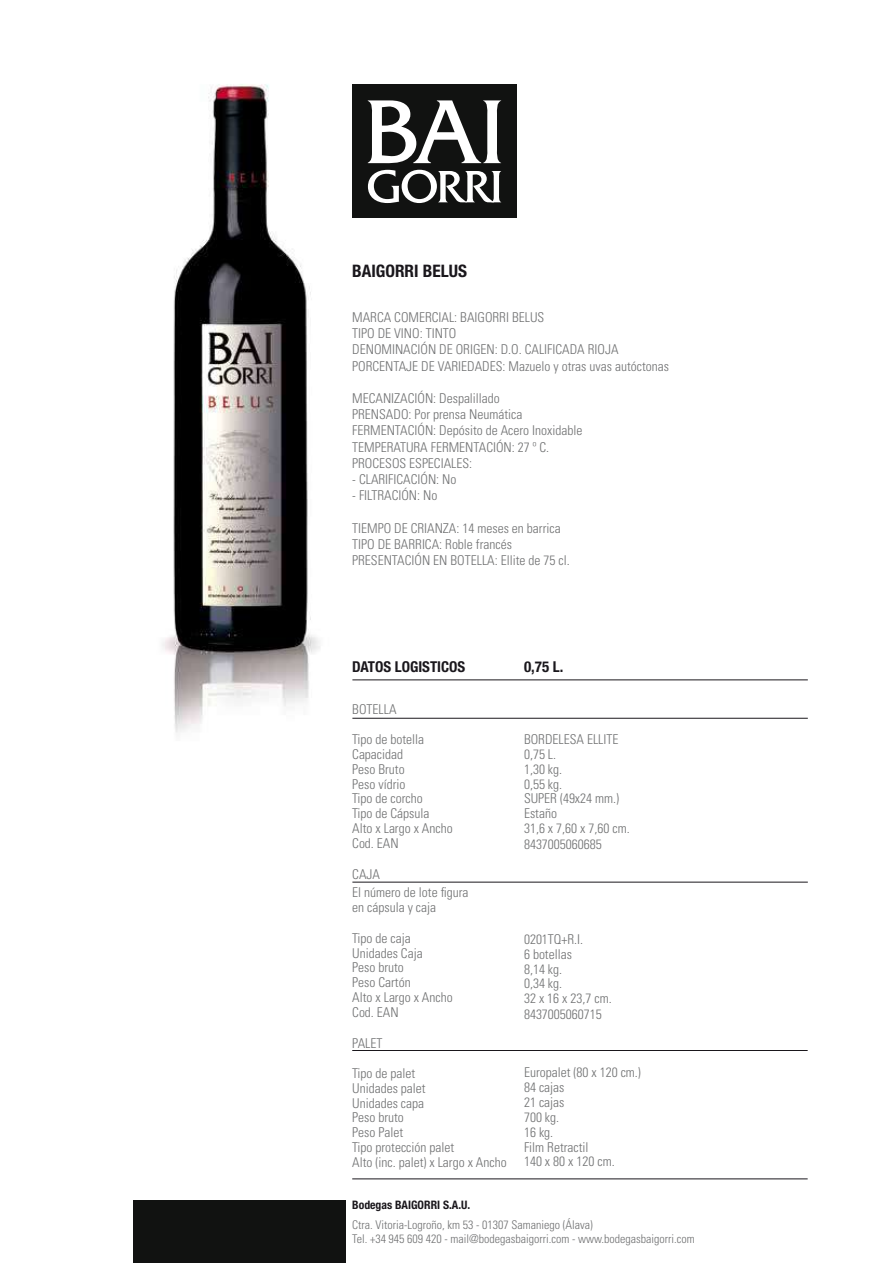
<style>
.page{position:relative;width:893px;height:1263px;background:#fff}
.page>*{position:absolute;margin:0;border:0;box-sizing:border-box;transform-origin:0 0}
.t1{font:700 condensed 17.25px "Helvetica Neue LT Std";color:#1a171c}
.t2{font:700 condensed 15px "Helvetica Neue LT Std";color:#1a171c}
.t3{font:300 condensed 13.5px/14.9px "Univers LT Std";color:#707172}
.t4{font:300 condensed 12px/14.4px "Univers LT Std";color:#707172}
.t5{font:700 condensed 11.7px "Helvetica Neue LT Std";color:#1a171c}
</style>
<div class="page">
<img style="left:162px;top:84px;width:217px;height:649px">
<div style="left:352px;top:85px;width:165px;height:133px;background:#111211"></div>
<svg style="left:368px;top:100px;width:133px;height:63px"></svg>
<svg style="left:368px;top:169px;width:133px;height:34px"></svg>
<div style="left:133px;top:1200px;width:213px;height:63px;background:#111211"></div>
<hr style="left:352px;top:679px;width:456px;height:1px;background:#1a171c">
<hr style="left:352px;top:718px;width:456px;height:1px;background:#1a171c">
<hr style="left:352px;top:882px;width:456px;height:1px;background:#1a171c">
<hr style="left:352px;top:1050px;width:456px;height:1px;background:#1a171c">
<hr style="left:352px;top:1178px;width:456px;height:1px;background:#1a171c">
<p class="t1" style="left:352px;top:261px;width:116px">BAIGORRI BELUS</p>
<p class="t3" style="left:352px;top:309px;width:318px;line-height:16.2px">MARCA COMERCIAL: BAIGORRI BELUS<br>TIPO DE VINO: TINTO<br>DENOMINACIÓN DE ORIGEN: D.O. CALIFICADA RIOJA PORCENTAJE DE VARIEDADES: Mazuelo y otras uvas autóctonas</p>
<p class="t3" style="left:352px;top:390px;width:232px;line-height:16.2px">MECANIZACIÓN: Despalillado<br>PRENSADO: Por prensa Neumática<br>FERMENTACIÓN: Depósito de Acero Inoxidable<br>TEMPERATURA FERMENTACIÓN: 27 º C.<br>PROCESOS ESPECIALES:</p>
<p class="t3" style="left:352px;top:472px;width:106px">- CLARIFICACIÓN: No</p>
<p class="t3" style="left:352px;top:488px;width:87px">- FILTRACIÓN: No</p>
<p class="t3" style="left:352px;top:520px;width:219px;line-height:16.2px">TIEMPO DE CRIANZA: 14 meses en barrica<br>TIPO DE BARRICA: Roble francés<br>PRESENTACIÓN EN BOTELLA: Ellite de 75 cl.</p>
<p class="t2" style="left:352px;top:658px;width:115px">DATOS LOGISTICOS</p>
<p class="t2" style="left:524px;top:658px;width:41px">0,75 L.</p>
<p class="t3" style="left:352px;top:702px;width:46px">BOTELLA</p>
<p class="t3" style="left:352px;top:732px;width:102px">Tipo de botella<br>Capacidad<br>Peso Bruto<br>Peso vídrio<br>Tipo de corcho<br>Tipo de Cápsula<br>Alto x Largo x Ancho<br>Cod. EAN</p>
<p class="t3" style="left:352px;top:865px;width:118px;line-height:17.9px">CAJA<br>El número de lote figura</p>
<p class="t3" style="left:352px;top:899px;width:85px">en cápsula y caja</p>
<p class="t3" style="left:352px;top:930px;width:102px">Tipo de caja<br>Unidades Caja<br>Peso bruto<br>Peso Cartón<br>Alto x Largo x Ancho<br>Cod. EAN</p>
<p class="t3" style="left:352px;top:1036px;width:32px">PALET</p>
<p class="t3" style="left:352px;top:1066px;width:156px">Tipo de palet<br>Unidades palet<br>Unidades capa<br>Peso bruto<br>Peso Palet<br>Tipo protección palet<br>Alto (inc. palet) x Largo x Ancho</p>
<p class="t5" style="left:352px;top:1198px;width:120px">Bodegas BAIGORRI S.A.U.</p>
<p class="t3" style="left:524px;top:732px;width:107px">BORDELESA ELLITE<br>0,75 L.<br>1,30 kg.<br>0,55 kg.<br>SUPER (49x24 mm.)<br>Estaño<br>31,6 x 7,60 x 7,60 cm.<br>8437005060685</p>
<p class="t3" style="left:524px;top:931px;width:89px">0201TQ+R.I.<br>6 botellas<br>8,14 kg.<br>0,34 kg.<br>32 x 16 x 23,7 cm.<br>8437005060715</p>
<p class="t3" style="left:524px;top:1065px;width:118px">Europalet (80 x 120 cm.)<br>84 cajas<br>21 cajas<br>700 kg.<br>16 kg.<br>Film Retractil<br>140 x 80 x 120 cm.</p>
<p class="t4" style="left:352px;top:1217px;width:344px">Ctra. Vitoria-Logroño, km 53 - 01307 Samaniego (Álava)<br>Tel. +34 945 609 420 - mail@bodegasbaigorri.com - www.bodegasbaigorri.com</p>
</div>
